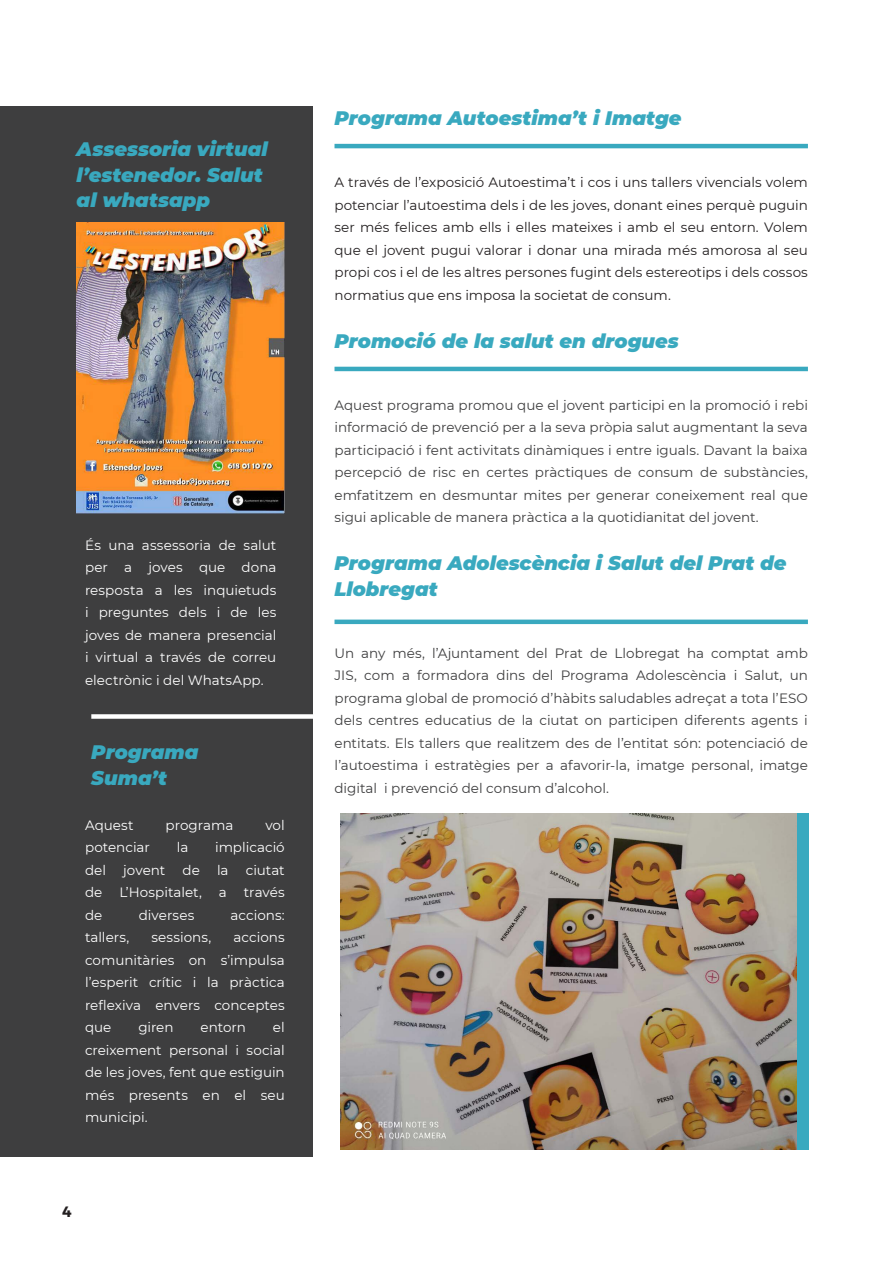
<style>
.page{position:relative;width:893px;height:1263px;background:#fff}
.page>*{position:absolute;margin:0;border:0;box-sizing:border-box;transform-origin:0 0}
.Title_01{font:italic 900 19.5px/25.5px "Montserrat";color:#39a9bf}
.t1{font:700 15px "Montserrat";color:#231f20}
.Box_03_Text_01{font:13.5px/22.5px "Montserrat";color:#3e3e3f;text-align:justify}
.Box_03_Text_02{font:13.5px/22.5px "Montserrat";color:#fff;text-align:justify}
.Body_Text{font:13.5px/22.5px "Montserrat";letter-spacing:.005em;color:#231f20;text-align:justify}
</style>
<div class="page">
<div style="left:0;top:106px;width:312px;height:1051px;background:#3e3e3f"></div>
<img style="left:77px;top:223px;width:208px;height:291px">
<hr style="left:334px;top:144px;width:474px;height:4px;background:#39a9bf">
<hr style="left:334px;top:367px;width:474px;height:4px;background:#39a9bf">
<hr style="left:334px;top:620px;width:474px;height:4px;background:#39a9bf">
<div style="left:91px;top:714px;width:222px;height:5px;background:#fff"></div>
<img style="left:340px;top:813px;width:456px;height:336px">
<div style="left:797px;top:813px;width:11px;height:336px;background:#39a9bf"></div>
<p class="Title_01" style="left:77px;top:135px;width:193px">Assessoria virtual l’estenedor. Salut al whatsapp</p>
<p class="Box_03_Text_02" style="left:85px;top:533px;width:193px">És una assessoria de salut per a joves que dona resposta a les inquietuds i preguntes dels i de les joves de manera presencial i virtual a través de correu electrònic i del WhatsApp.</p>
<p class="Title_01" style="left:91px;top:738px;width:109px">Programa<br>Suma’t</p>
<p class="Box_03_Text_02" style="left:85px;top:813px;width:50px">Aquest</p>
<p class="Box_03_Text_02" style="left:166px;top:813px;width:69px">programa</p>
<p class="Box_03_Text_02" style="left:265px;top:813px;width:21px">vol</p>
<p class="Box_03_Text_02" style="left:85px;top:835px;width:66px">potenciar</p>
<p class="Box_03_Text_02" style="left:177px;top:835px;width:13px">la</p>
<p class="Box_03_Text_02" style="left:215px;top:835px;width:71px">implicació</p>
<p class="Box_03_Text_02" style="left:85px;top:858px;width:23px">del</p>
<p class="Box_03_Text_02" style="left:123px;top:858px;width:44px">jovent</p>
<p class="Box_03_Text_02" style="left:182px;top:858px;width:19px">de</p>
<p class="Box_03_Text_02" style="left:217px;top:858px;width:13px">la</p>
<p class="Box_03_Text_02" style="left:246px;top:858px;width:40px">ciutat</p>
<p class="Box_03_Text_02" style="left:85px;top:880px;width:19px">de</p>
<p class="Box_03_Text_02" style="left:119px;top:880px;width:84px">L’Hospitalet,</p>
<p class="Box_03_Text_02" style="left:219px;top:880px;width:9px">a</p>
<p class="Box_03_Text_02" style="left:244px;top:880px;width:42px">través</p>
<p class="Box_03_Text_02" style="left:85px;top:903px;width:19px">de</p>
<p class="Box_03_Text_02" style="left:139px;top:903px;width:57px">diverses</p>
<p class="Box_03_Text_02" style="left:231px;top:903px;width:56px">accions:</p>
<p class="Box_03_Text_02" style="left:85px;top:925px;width:46px">tallers,</p>
<p class="Box_03_Text_02" style="left:151px;top:925px;width:61px">sessions,</p>
<p class="Box_03_Text_02" style="left:85px;top:925px;width:201px;text-indent:149px">accions comunitàries on s’impulsa l’esperit crític i la pràctica reflexiva envers conceptes que</p>
<p class="Box_03_Text_02" style="left:85px;top:1015px;width:201px;text-indent:188px">el creixement personal i social de les joves, fent que estiguin més presents en el seu municipi.</p>
<p class="Box_03_Text_02" style="left:138px;top:1015px;width:37px">giren</p>
<p class="Box_03_Text_02" style="left:201px;top:1015px;width:47px">entorn</p>
<p class="t1" style="left:62px;top:1202px;width:11px">4</p>
<p class="Title_01" style="left:334px;top:104px;width:348px">Programa Autoestima’t i Imatge</p>
<p class="Body_Text" style="left:334px;top:171px;width:475px">A través de l’exposició Autoestima’t i cos i uns tallers vivencials volem potenciar l’autoestima dels i de les joves, donant eines perquè puguin ser més felices amb ells i elles mateixes i amb el seu entorn. Volem que el jovent pugui valorar i donar una mirada més amorosa al seu propi cos i el de les altres persones fugint dels estereotips i dels cossos normatius que ens imposa la societat de consum.</p>
<p class="Title_01" style="left:334px;top:327px;width:346px">Promoció de la salut en drogues</p>
<p class="Box_03_Text_01" style="left:334px;top:393px;width:475px">Aquest programa promou que el jovent participi en la promoció i rebi informació de prevenció per a la seva pròpia salut augmentant la seva participació i fent activitats dinàmiques i entre iguals. Davant la baixa percepció de risc en certes pràctiques de consum de substàncies, emfatitzem en desmuntar mites per generar coneixement real que sigui aplicable de manera pràctica a la quotidianitat del jovent.</p>
<p class="Title_01" style="left:334px;top:549px;width:453px">Programa Adolescència i Salut del Prat de<br>Llobregat</p>
<p class="Box_03_Text_01" style="left:334px;top:641px;width:475px">Un any més, l’Ajuntament del Prat de Llobregat ha comptat amb JIS, com a formadora dins del Programa Adolescència i Salut, un programa global de promoció d’hàbits saludables adreçat a tota l’ESO dels centres educatius de la ciutat on participen diferents agents i entitats. Els tallers que realitzem des de l’entitat són: potenciació de l’autoestima i estratègies per a afavorir-la, imatge personal, imatge digital i prevenció del consum d’alcohol.</p>
</div>
